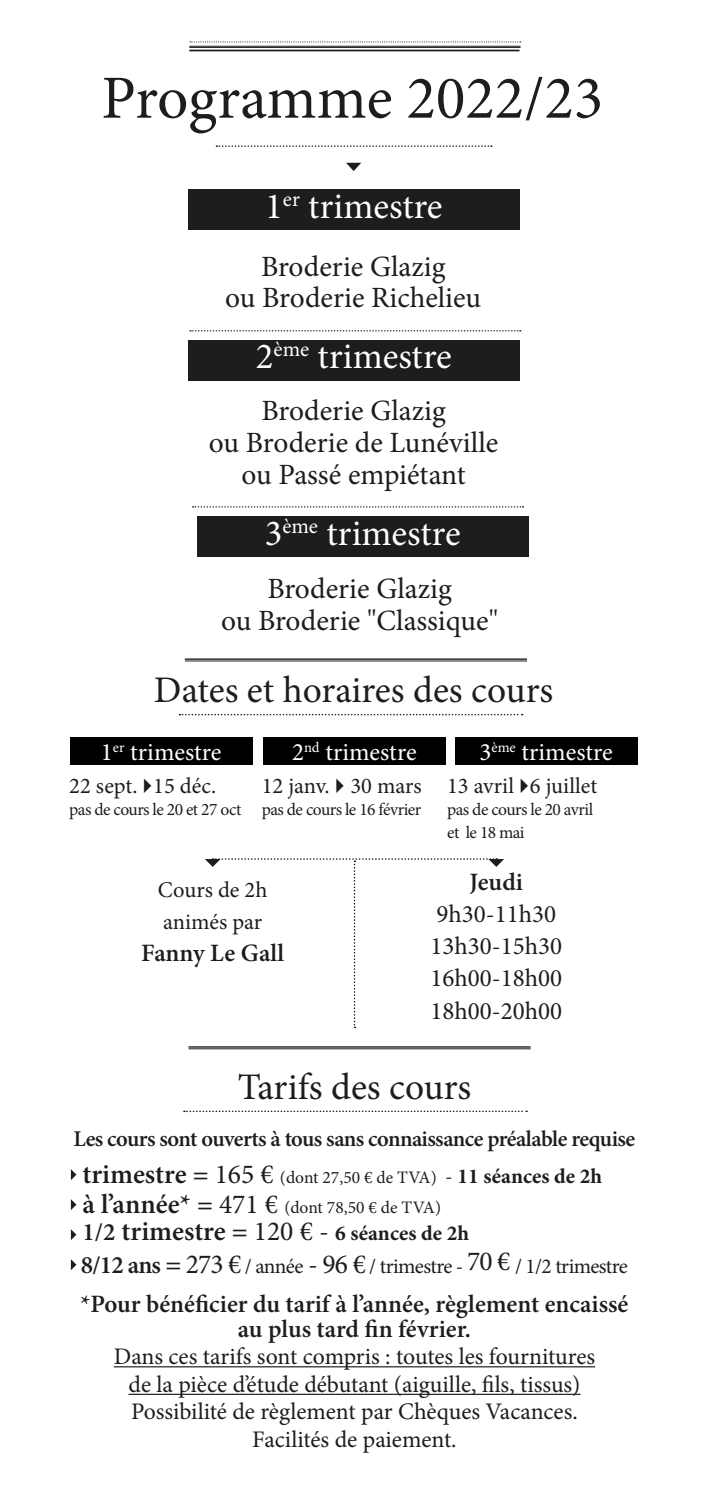
<style>
.page{position:relative;width:709px;height:1489px;background:#fff}
.page>*{position:absolute;margin:0;border:0;box-sizing:border-box;transform-origin:0 0}
.t1{font:61.25px "Minion Pro";color:#1d1d1b}
.t2{font:37.5px "Minion Pro";color:#1d1d1b}
.t3{font:36.75px "Minion Pro";color:#fff}
.t4{font:29.5px "Minion Pro";color:#1d1d1b}
.t5{font:600 25px/25px "Minion Pro";color:#1d1d1b;text-align:center}
.t6{font:25px "Minion Pro";color:#1d1d1b}
.t7{font:25px "Minion Pro";color:#fff}
.t8{font:23.75px "Minion Pro";color:#1d1d1b}
.t9{font:22.5px "Minion Pro";color:#1d1d1b}
.t10{font:600 22.5px "Minion Pro";letter-spacing:-.025em;color:#1d1d1b}
.t11{font:21.25px "Minion Pro";letter-spacing:-.03em;color:#1d1d1b}
.t12{font:700 21.25px "Minion Pro";color:#1d1d1b}
.t13{font:17.5px "Minion Pro";color:#1d1d1b}
.t14{font:17.5px "Minion Pro";letter-spacing:-.03em;color:#1d1d1b}
.s1{font-weight:600;font-size:27.5px}
.s2{font-size:27.5px}
.s3{font-size:21.25px}
.s4{font-weight:700;font-size:21.25px}
.s5{font-weight:600;font-size:25px}
.s6{font-weight:400;font-size:27.5px}
</style>
<div class="page">
<hr style="left:188px;top:1046px;width:342px;height:1px;background:#1d1d1b">
<hr style="left:188px;top:1048px;width:342px;height:1px;background:#1d1d1b">
<svg style="left:205px;top:858px;width:299px;height:170px"></svg>
<hr style="left:185px;top:658px;width:342px;height:1px;background:#1d1d1b">
<hr style="left:185px;top:660px;width:342px;height:1px;background:#1d1d1b">
<svg style="left:179px;top:714px;width:343px;height:1px"></svg>
<div style="left:70px;top:737px;width:182px;height:27px;background:#000"></div>
<div style="left:263px;top:737px;width:182px;height:27px;background:#000"></div>
<div style="left:455px;top:737px;width:182px;height:27px;background:#000"></div>
<svg style="left:184px;top:1110px;width:343px;height:1px"></svg>
<hr style="left:189px;top:50px;width:330px;height:1px;background:#1d1d1b">
<hr style="left:189px;top:46px;width:331px;height:1px;background:#1d1d1b">
<hr style="left:189px;top:47px;width:331px;height:1px;background:#1d1d1b">
<svg style="left:190px;top:41px;width:331px;height:1px"></svg>
<div style="left:188px;top:189px;width:331px;height:41px;background:#1d1d1b"></div>
<svg style="left:190px;top:330px;width:331px;height:1px"></svg>
<div style="left:188px;top:339px;width:331px;height:41px;background:#1d1d1b"></div>
<svg style="left:193px;top:506px;width:330px;height:1px"></svg>
<div style="left:197px;top:516px;width:331px;height:40px;background:#1d1d1b"></div>
<svg style="left:216px;top:145px;width:276px;height:2px"></svg>
<svg style="left:346px;top:163px;width:15px;height:8px"></svg>
<hr style="left:114px;top:1365px;width:481px;height:2px;background:#1d1d1b">
<hr style="left:128px;top:1393px;width:452px;height:1px;background:#1d1d1b">
<svg style="left:71px;top:1169px;width:5px;height:11px"></svg>
<svg style="left:71px;top:1199px;width:5px;height:11px"></svg>
<svg style="left:71px;top:1229px;width:5px;height:11px"></svg>
<svg style="left:71px;top:1259px;width:5px;height:11px"></svg>
<p class="t1" style="left:101px;top:57px;width:503px">Programme 2022/23</p>
<p class="t3" style="left:265px;top:182px;width:179px">1<sup>er</sup> trimestre</p>
<p class="t4" style="left:261px;top:246px;width:186px">Broderie Glazig</p>
<p class="t4" style="left:225px;top:278px;width:257px">ou Broderie Richelieu</p>
<p class="t3" style="left:256px;top:332px;width:197px">2<sup>ème</sup> trimestre</p>
<p class="t4" style="left:261px;top:391px;width:186px">Broderie Glazig</p>
<p class="t4" style="left:209px;top:422px;width:291px">ou Broderie de Lunéville</p>
<p class="t4" style="left:241px;top:454px;width:226px">ou Passé empiétant</p>
<p class="t3" style="left:265px;top:508px;width:197px">3<sup>ème</sup> trimestre</p>
<p class="t4" style="left:267px;top:569px;width:186px">Broderie Glazig</p>
<p class="t4" style="left:221px;top:601px;width:278px">ou Broderie "Classique"</p>
<p class="t2" style="left:154px;top:665px;width:401px">Dates et horaires des cours</p>
<p class="t7" style="left:101px;top:735px;width:122px">1<sup>er</sup> trimestre</p>
<p class="t7" style="left:292px;top:735px;width:126px">2<sup>nd</sup> trimestre</p>
<p class="t7" style="left:479px;top:735px;width:135px">3<sup>ème</sup> trimestre</p>
<p class="t9" style="left:447px;top:770px;width:152px">13 avril 6 juillet</p>
<p class="t14" style="left:447px;top:797px;width:148px">pas de cours le 20 avril</p>
<p class="t14" style="left:447px;top:820px;width:79px">et le 18 mai</p>
<p class="t9" style="left:69px;top:770px;width:148px">22 sept. 15 déc.</p>
<p class="t14" style="left:69px;top:797px;width:174px">pas de cours le 20 et 27 oct</p>
<p class="t9" style="left:262px;top:770px;width:161px">12 janv. 30 mars</p>
<p class="t14" style="left:262px;top:797px;width:161px">pas de cours le 16 février</p>
<p class="t9" style="left:158px;top:874px;width:111px">Cours de 2h</p>
<p class="t9" style="left:163px;top:907px;width:101px">animés par</p>
<p class="t5" style="left:141px;top:940px;width:144px">Fanny Le Gall</p>
<p class="t5" style="left:469px;top:869px;width:55px">Jeudi</p>
<p class="t6" style="left:436px;top:897px;width:121px">9h30-11h30</p>
<p class="t6" style="left:430px;top:929px;width:133px">13h30-15h30</p>
<p class="t6" style="left:430px;top:961px;width:133px">16h00-18h00</p>
<p class="t6" style="left:430px;top:993px;width:133px">18h00-20h00</p>
<p class="t2" style="left:238px;top:1061px;width:235px">Tarifs des cours</p>
<p class="t10" style="left:74px;top:1122px;width:563px">Les cours sont ouverts à tous sans connaissance préalable requise</p>
<p class="t13" style="left:82px;top:1165px;width:521px"><span class="s1">trimestre =</span> <span class="s2">165 €</span> (dont 27,50 € de TVA) <span class="s3">-</span> <span class="s4">11 séances de 2h</span></p>
<p class="t13" style="left:82px;top:1195px;width:360px"><span class="s1">à l’année* =</span> <span class="s2">471 €</span> (dont 78,50 € de TVA)</p>
<p class="t12" style="left:83px;top:1218px;width:388px"><span class="s5">1/2</span> <span class="s1">trimestre =</span> <span class="s6">120 € -</span> 6 séances de 2h</p>
<p class="t11" style="left:81px;top:1251px;width:548px"><span class="s5">8/12 ans</span> <span class="s1">=</span> <span class="s2">273 €</span> / année <span class="s2">- 96 €</span> / trimestre - <span class="s2">70 €</span> / 1/2 trimestre</p>
<p class="t5" style="left:80px;top:1291px;width:549px">*Pour bénéficier du tarif à l’année, règlement encaissé au plus tard fin février.</p>
<p class="t8" style="left:114px;top:1340px;width:483px">Dans ces tarifs sont compris : toutes les fournitures</p>
<p class="t8" style="left:128px;top:1368px;width:453px">de la pièce d’étude débutant (aiguille, fils, tissus)</p>
<p class="t8" style="left:131px;top:1395px;width:448px">Possibilité de règlement par Chèques Vacances.</p>
<p class="t8" style="left:252px;top:1423px;width:206px">Facilités de paiement.</p>
</div>
